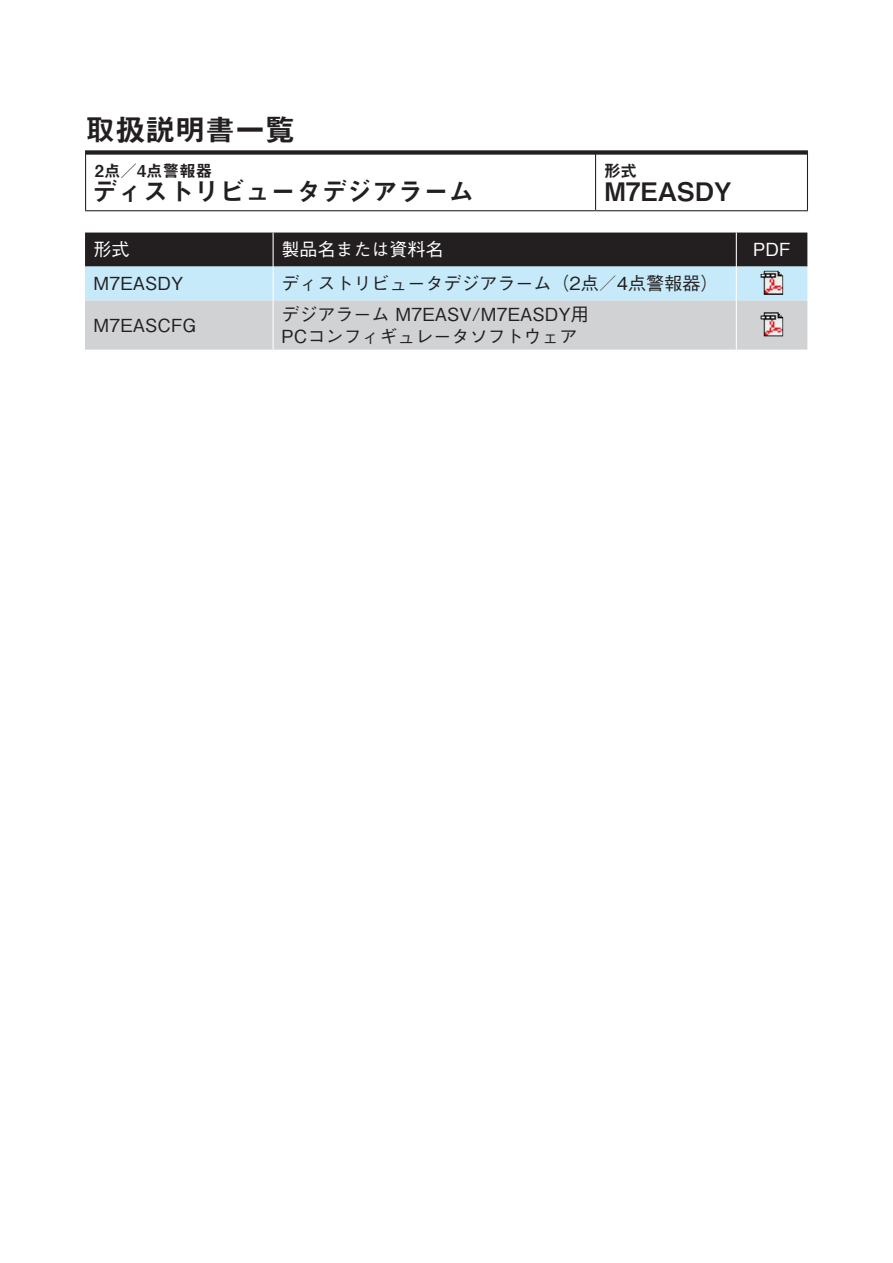
<style>
.page{position:relative;width:893px;height:1263px;background:#fff}
.page>*{position:absolute;margin:0;border:0;box-sizing:border-box;transform-origin:0 0}
.t1{font:30px "Midashi Go Pro MB31";color:#231f20}
.t2{font:25.5px "Midashi Go Pro MB31";color:#231f20}
.t3{font:500 18px "Gothic BBB Pro";color:#231f20}
.t4{font:500 18px "Gothic BBB Pro";color:#fff}
.t5{font:16.5px "Midashi Go Pro MB31";color:#231f20}
</style>
<div class="page">
<div style="left:85px;top:150px;width:723px;height:5px;background:#231f20"></div>
<hr style="left:595px;top:154px;width:1px;height:56px;background:#231f20">
<hr style="left:85px;top:154px;width:1px;height:56px;background:#231f20">
<hr style="left:807px;top:154px;width:1px;height:56px;background:#231f20">
<hr style="left:85px;top:210px;width:511px;height:1px;background:#231f20">
<hr style="left:596px;top:210px;width:212px;height:1px;background:#231f20">
<svg style="left:85px;top:233px;width:722px;height:117px;background:#9ca5ab"></svg>
<hr style="left:273px;top:233px;width:1px;height:34px;background:#fff">
<hr style="left:736px;top:233px;width:1px;height:34px;background:#fff">
<hr style="left:273px;top:267px;width:1px;height:34px;background:#fff">
<hr style="left:736px;top:267px;width:1px;height:34px;background:#fff">
<hr style="left:273px;top:301px;width:1px;height:49px;background:#fff">
<hr style="left:736px;top:301px;width:1px;height:49px;background:#fff">
<img style="left:761px;top:271px;width:22px;height:24px">
<img style="left:761px;top:312px;width:22px;height:24px">
<h1 class="t1" style="left:85px;top:106px;width:211px">取扱説明書一覧</h1>
<p class="t5" style="left:95px;top:157px;width:119px">点2 ／4点警報器</p>
<h2 class="t2" style="left:92px;top:171px;width:384px">ディストリビュータデジアラーム</h2>
<p class="t4" style="left:94px;top:235px;width:37px">形式</p>
<p class="t4" style="left:282px;top:235px;width:163px">製品名または資料名</p>
<p class="t5" style="left:604px;top:157px;width:34px">形式</p>
<h2 class="t2" style="left:604px;top:171px;width:129px">M7EASDY</h2>
<p class="t3" style="left:94px;top:269px;width:91px">M7EASDY</p>
<p class="t3" style="left:94px;top:311px;width:104px">M7EASCFG</p>
<p class="t3" style="left:282px;top:269px;width:438px">ディストリビュータデジアラーム（2点／4点警報器(</p>
<p class="t3" style="left:282px;top:299px;width:309px">デジアラーム M7EASV M/ 7EASDY用</p>
<p class="t3" style="left:282px;top:322px;width:297px">PCコンフィギュレータソフトウェア</p>
<p class="t4" style="left:753px;top:235px;width:39px">PDF</p>
</div>
